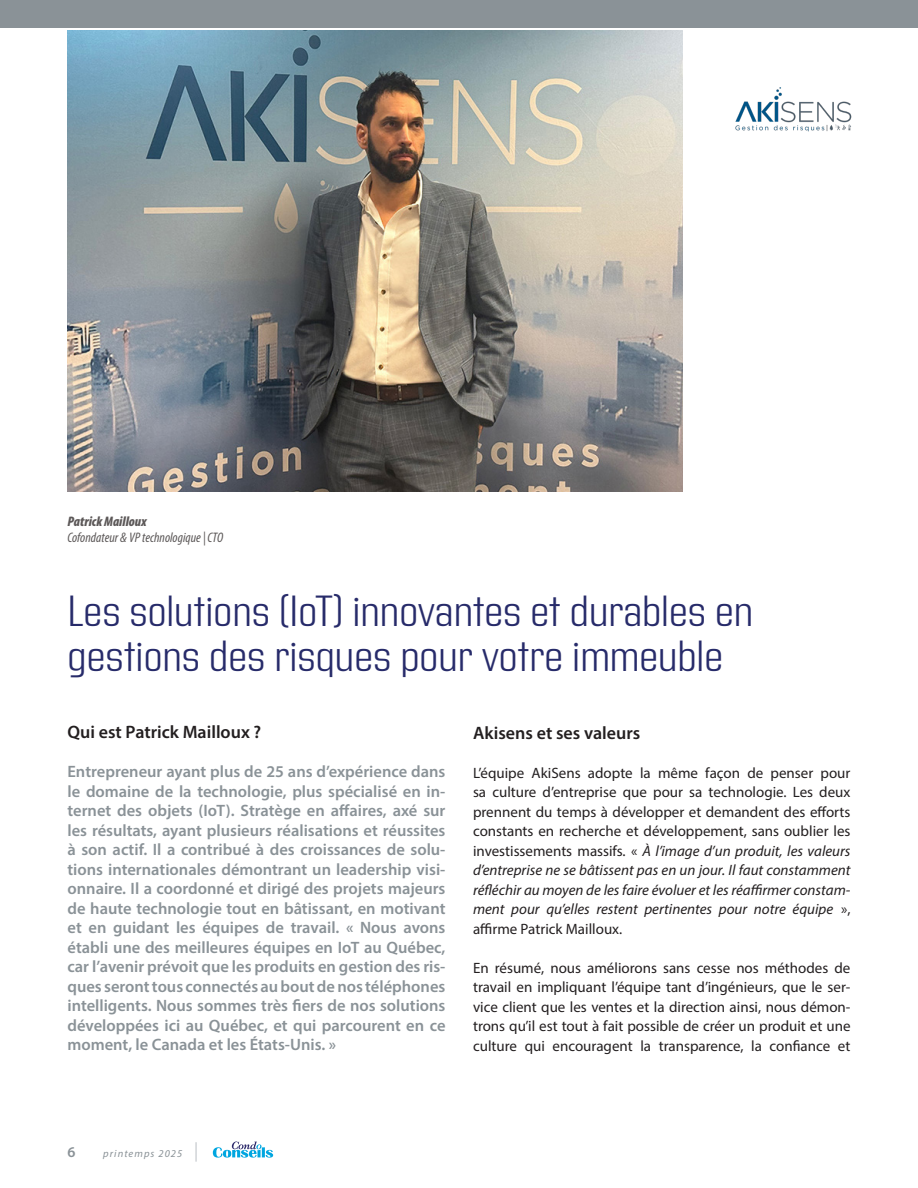
<style>
.page{position:relative;width:918px;height:1188px;background:#fff}
.page>*{position:absolute;margin:0;border:0;box-sizing:border-box;transform-origin:0 0}
.texte_justifié{font:300 43.5px "Address Sans Pro";color:#272b6a}
.texte_justifié-2{font:600 18px "Myriad Pro";color:#231f20}
.texte_justifié-3{font:600 16.5px/19.5px "Myriad Pro";color:#8a9297;text-align:justify}
.texte_justifié-4{font:15px/19.5px "Myriad Pro";color:#231f20;text-align:justify}
.t1{font:600 15px "Myriad Pro";color:#8a9297}
.texte_justifié-5{font:italic condensed 13.8px "Myriad Pro";color:#5c5858}
.texte_justifié-6{font:italic 900 condensed 13.8px "Myriad Pro";color:#5c5858}
.t2{font:italic 10.5px "Myriad Pro";letter-spacing:.1em;color:#8a9297}
.s1{font-style:italic}
</style>
<div class="page">
<svg style="left:213px;top:1142px;width:60px;height:16px"></svg>
<svg style="left:196px;top:1142px;width:1px;height:20px"></svg>
<img style="left:68px;top:31px;width:614px;height:460px">
<div style="left:0;top:0;width:918px;height:28px;background:#8a9297"></div>
<img style="left:735px;top:87px;width:117px;height:45px">
<p class="texte_justifié-6" style="left:68px;top:513px;width:80px">Patrick Mailloux</p>
<p class="texte_justifié-5" style="left:68px;top:529px;width:157px">Cofondateur &amp; VP technologique | CTO</p>
<p class="texte_justifié" style="left:68px;top:587px;width:687px">Les solutions (IoT) innovantes et durables en</p>
<p class="texte_justifié" style="left:68px;top:632px;width:657px">gestions des risques pour votre immeuble</p>
<p class="texte_justifié-2" style="left:68px;top:721px;width:195px">Qui est Patrick Mailloux ?</p>
<p class="texte_justifié-3" style="left:68px;top:761px;width:380px">Entrepreneur ayant plus de 25 ans d’expérience dans le domaine de la technologie, plus spécialisé en in&shy;ternet des objets (IoT). Stratège en affaires, axé sur les résultats, ayant plusieurs réalisations et réussites à son actif. Il a contribué à des croissances de solu&shy;tions internationales démontrant un leadership visi&shy;onnaire. Il a coordonné et dirigé des projets majeurs de haute technologie tout en bâtissant, en motivant et en guidant les équipes de travail. « Nous avons établi une des meilleures équipes en IoT au Québec, car l’avenir prévoit que les produits en gestion des ris&shy;ques seront tous connectés au bout de nos téléphones intelligents. Nous sommes très fiers de nos solutions développées ici au Québec, et qui parcourent en ce moment, le Canada et les États-Unis. »</p>
<p class="texte_justifié-2" style="left:473px;top:721px;width:169px">Akisens et ses valeurs</p>
<p class="texte_justifié-4" style="left:473px;top:763px;width:379px">L’équipe AkiSens adopte la même façon de penser pour sa culture d’entreprise que pour sa technologie. Les deux prennent du temps à développer et demandent des efforts constants en recherche et développement, sans oublier les investissements massifs. « <span class="s1">À l’image d’un produit, les valeurs d’entreprise ne se bâtissent pas en un jour. Il faut constamment réfléchir au moyen de les faire évoluer et les réaffirmer constam&shy;ment pour qu’elles restent pertinentes pour notre équipe</span> », affirme Patrick Mailloux.</p>
<p class="texte_justifié-4" style="left:473px;top:958px;width:379px">En résumé, nous améliorons sans cesse nos méthodes de travail en impliquant l’équipe tant d’ingénieurs, que le ser&shy;vice client que les ventes et la direction ainsi, nous démon&shy;trons qu’il est tout à fait possible de créer un produit et une culture qui encouragent la transparence, la confiance et</p>
<p class="t1" style="left:68px;top:1143px;width:10px">6</p>
<p class="t2" style="left:103px;top:1147px;width:81px">printemps 2025</p>
</div>
